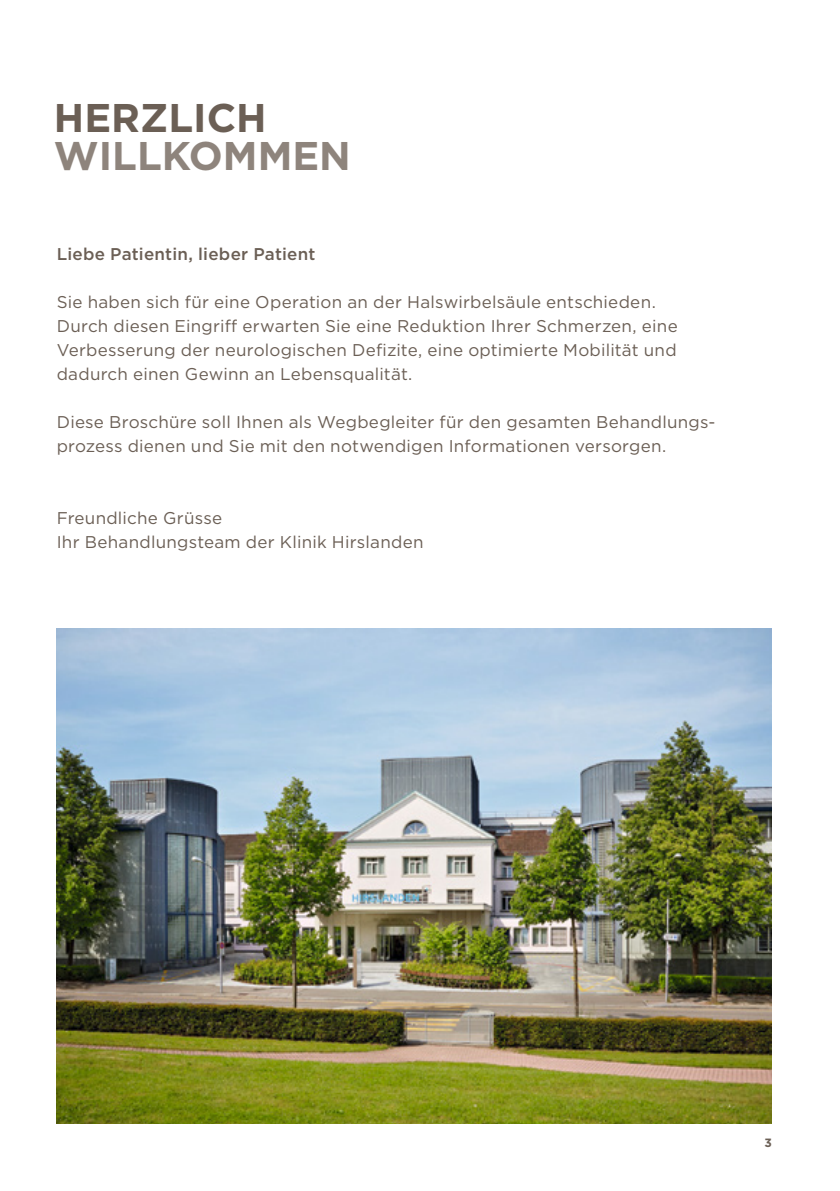
<style>
.page{position:relative;width:840px;height:1191px;background:#fff}
.page>*{position:absolute;margin:0;border:0;box-sizing:border-box;transform-origin:0 0}
.t1{font:700 40px "Gotham";color:#8e847c}
.t2{font:700 40px "Gotham";color:#6b5f55}
.t3{font:17px/24px "Gotham";letter-spacing:.015em;color:#6b5f55}
.t4{font:500 17px "Gotham";letter-spacing:.01em;color:#6b5f55}
.t5{font:700 12px "Gotham";color:#6b5f55}
</style>
<div class="page">
<img style="left:57px;top:629px;width:714px;height:494px">
<h1 class="t2" style="left:54px;top:91px;width:214px">HERZLICH</h1>
<h1 class="t1" style="left:54px;top:129px;width:298px">WILLKOMMEN</h1>
<p class="t4" style="left:57px;top:243px;width:260px">Liebe Patientin, lieber Patient</p>
<p class="t3" style="left:57px;top:289px;width:622px">Sie haben sich für eine Operation an der Halswirbelsäule entschieden.<br>Durch diesen Eingriff erwarten Sie eine Reduktion Ihrer Schmerzen, eine Verbesserung der neurologischen Defizite, eine optimierte Mobilität und dadurch einen Gewinn an Lebensqualität.</p>
<p class="t3" style="left:57px;top:409px;width:660px">Diese Broschüre soll Ihnen als Wegbegleiter für den gesamten Behandlungs&shy;prozess dienen und Sie mit den notwendigen Informationen versorgen.</p>
<p class="t3" style="left:57px;top:505px;width:368px">Freundliche Grüsse<br>Ihr Behandlungsteam der Klinik Hirslanden</p>
<p class="t5" style="left:764px;top:1134px;width:9px">3</p>
</div>
